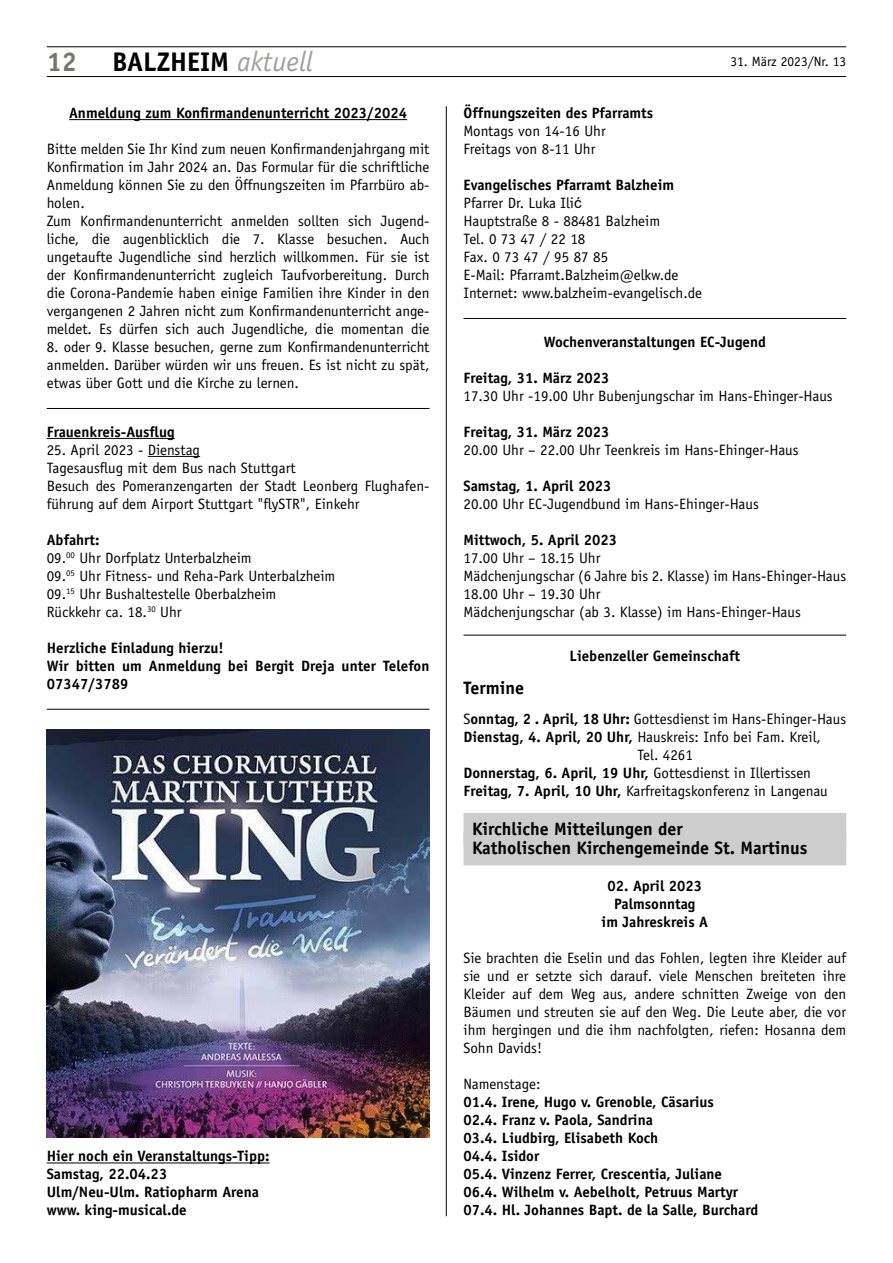
<style>
.page{position:relative;width:893px;height:1263px;background:#fff}
.page>*{position:absolute;margin:0;border:0;box-sizing:border-box;transform-origin:0 0}
.t1{font:700 27px "Officina Sans";color:#000}
.t2{font:700 27px "Officina Sans";color:#787370}
.t3{font:700 18px/19.5px "Officina Sans";color:#000}
.t4{font:15px/18px "Officina Sans";color:#000}
.t5{font:700 15px/18px "Officina Sans";color:#000}
.t6{font:13.5px "Officina Sans";color:#000}
.s1{font-weight:400;font-style:italic;font-size:28.35px;color:#a19f9d}
.s2{font-weight:700}
.s3{font-family:"Arial"}
.s4{font-weight:400}
</style>
<div class="page">
<hr style="left:47px;top:76px;width:799px;height:1px;background:#000">
<hr style="left:47px;top:47px;width:799px;height:1px;background:#000">
<hr style="left:446px;top:106px;width:1px;height:1110px;background:#000">
<hr style="left:463px;top:318px;width:383px;height:1px;background:#000">
<hr style="left:463px;top:635px;width:383px;height:1px;background:#000">
<div style="left:463px;top:813px;width:383px;height:33px;background:#cecdcd"></div>
<div style="left:463px;top:832px;width:383px;height:33px;background:#cecdcd"></div>
<hr style="left:69px;top:119px;width:338px;height:1px;background:#000">
<hr style="left:47px;top:408px;width:382px;height:1px;background:#000">
<hr style="left:47px;top:438px;width:128px;height:1px;background:#000">
<hr style="left:148px;top:456px;width:52px;height:1px;background:#000">
<hr style="left:47px;top:709px;width:382px;height:1px;background:#000">
<hr style="left:47px;top:1162px;width:223px;height:1px;background:#000">
<img style="left:47px;top:729px;width:382px;height:408px">
<h1 class="t2" style="left:47px;top:45px;width:32px">12</h1>
<h1 class="t1" style="left:112px;top:45px;width:202px">BALZHEIM <span class="s1">aktuell</span></h1>
<p class="t6" style="left:730px;top:53px;width:117px">31. März 2023/Nr. 13</p>
<p class="t5" style="left:463px;top:104px;width:191px">Öffnungszeiten des Pfarramts</p>
<p class="t4" style="left:463px;top:122px;width:144px">Montags von 14-16 Uhr<br>Freitags von 8-11 Uhr</p>
<p class="t4" style="left:463px;top:176px;width:240px"><span class="s2">Evangelisches Pfarramt Balzheim<br></span>Pfarrer Dr. Luka Ili<span class="s3">ć<br></span>Hauptstraße 8 - 88481 Balzheim<br>Tel. 0 73 47 / 22 18<br>Fax. 0 73 47 / 95 87 85<br>E-Mail: Pfarramt.Balzheim@elkw.de<br>Internet: www.balzheim-evangelisch.de</p>
<p class="t5" style="left:544px;top:333px;width:223px">Wochenveranstaltungen EC-Jugend</p>
<p class="t5" style="left:463px;top:369px;width:148px">Freitag, 31. März 2023</p>
<p class="t4" style="left:463px;top:387px;width:371px">17.30 Uhr -19.00 Uhr Bubenjungschar im Hans-Ehinger-Haus</p>
<p class="t5" style="left:463px;top:423px;width:148px">Freitag, 31. März 2023</p>
<p class="t4" style="left:463px;top:441px;width:337px">20.00 Uhr – 22.00 Uhr Teenkreis im Hans-Ehinger-Haus</p>
<p class="t5" style="left:463px;top:477px;width:150px">Samstag, 1. April 2023</p>
<p class="t4" style="left:463px;top:495px;width:297px">20.00 Uhr EC-Jugendbund im Hans-Ehinger-Haus</p>
<p class="t5" style="left:463px;top:531px;width:155px">Mittwoch, 5. April 2023</p>
<p class="t4" style="left:463px;top:549px;width:384px">17.00 Uhr – 18.15 Uhr<br>Mädchenjungschar (6 Jahre bis 2. Klasse) im Hans-Ehinger-Haus 18.00 Uhr – 19.30 Uhr<br>Mädchenjungschar (ab 3. Klasse) im Hans-Ehinger-Haus</p>
<p class="t5" style="left:570px;top:647px;width:172px">Liebenzeller Gemeinschaft</p>
<p class="t3" style="left:463px;top:678px;width:62px">Termine</p>
<p class="t4" style="left:463px;top:710px;width:384px">S<span class="s2">onntag, 2 . April, 18 Uhr:</span> Gottesdienst im Hans-Ehinger-Haus</p>
<p class="t4" style="left:463px;top:728px;width:359px"><span class="s2">Dienstag, 4. April, 20 Uhr,</span> Hauskreis: Info bei Fam. Kreil,</p>
<p class="t4" style="left:637px;top:746px;width:57px">Tel. 4261</p>
<p class="t5" style="left:463px;top:764px;width:349px">Donnerstag, 6. April, 19 Uhr, <span class="s4">Gottesdienst in Illertissen</span></p>
<p class="t4" style="left:463px;top:782px;width:366px"><span class="s2">Freitag, 7. April, 10 Uhr,</span> Karfreitagskonferenz in Langenau</p>
<p class="t3" style="left:472px;top:818px;width:337px">Kirchliche Mitteilungen der<br>Katholischen Kirchengemeinde St. Martinus</p>
<p class="t5" style="left:602px;top:876px;width:108px;text-align:center">02. April 2023<br>Palmsonntag<br>im Jahreskreis A</p>
<p class="t4" style="left:463px;top:948px;width:384px;text-align:justify">Sie brachten die Eselin und das Fohlen, legten ihre Kleider auf sie und er setzte sich darauf. viele Menschen breiteten ihre Kleider auf dem Weg aus, andere schnitten Zweige von den Bäumen und streuten sie auf den Weg. Die Leute aber, die vor ihm hergingen und die ihm nachfolgten, riefen: Hosanna dem Sohn Davids!</p>
<p class="t4" style="left:463px;top:1074px;width:78px">Namenstage:</p>
<p class="t5" style="left:463px;top:1092px;width:296px">01.4. Irene, Hugo v. Grenoble, Cäsarius<br>02.4. Franz v. Paola, Sandrina<br>03.4. Liudbirg, Elisabeth Koch<br>04.4. Isidor<br>05.4. Vinzenz Ferrer, Crescentia, Juliane 06.4. Wilhelm v. Aebelholt, Petruus Martyr 07.4. Hl. Johannes Bapt. de la Salle, Burchard</p>
<p class="t5" style="left:69px;top:104px;width:340px">Anmeldung zum Konfirmandenunterricht 2023/2024</p>
<p class="t4" style="left:47px;top:140px;width:384px">Bitte melden Sie Ihr Kind zum neuen Konfirmandenjahrgang mit Konfirmation im Jahr 2024 an. Das Formular für die schriftliche Anmeldung können Sie zu den Öffnungszeiten im Pfarrbüro ab&shy;holen.<br>Zum Konfirmandenunterricht anmelden sollten sich Jugend&shy;liche, die augenblicklich die 7. Klasse besuchen. Auch ungetaufte Jugendliche sind herzlich willkommen. Für sie ist der Konfirmandenunterricht zugleich Taufvorbereitung. Durch die Corona-Pandemie haben einige Familien ihre Kinder in den vergangenen 2 Jahren nicht zum Konfirmandenunterricht ange&shy;meldet. Es dürfen sich auch Jugendliche, die momentan die</p>
<p class="t4" style="left:47px;top:338px;width:384px;text-align:justify">8. oder 9. Klasse besuchen, gerne zum Konfirmandenunterricht anmelden. Darüber würden wir uns freuen. Es ist nicht zu spät, etwas über Gott und die Kirche zu lernen.</p>
<p class="t5" style="left:47px;top:423px;width:129px">Frauenkreis-Ausflug</p>
<p class="t4" style="left:47px;top:441px;width:384px">25. April 2023 - Dienstag<br>Tagesausflug mit dem Bus nach Stuttgart<br>Besuch des Pomeranzengarten der Stadt Leonberg Flughafen&shy;führung auf dem Airport Stuttgart "flySTR", Einkehr</p>
<p class="t4" style="left:47px;top:531px;width:290px"><span class="s2">Abfahrt:<br></span>09.<sup>00</sup> Uhr Dorfplatz Unterbalzheim<br>09.<sup>05</sup> Uhr Fitness- und Reha-Park Unterbalzheim<br>09.<sup>15</sup> Uhr Bushaltestelle Oberbalzheim<br>Rückkehr ca. 18.<sup>30</sup> Uhr</p>
<p class="t5" style="left:47px;top:639px;width:384px">Herzliche Einladung hierzu!<br>Wir bitten um Anmeldung bei Bergit Dreja unter Telefon<br>07347/3789</p>
<p class="t5" style="left:47px;top:1147px;width:224px">Hier noch ein Veranstaltungs-Tipp:<br>Samstag, 22.04.23<br>Ulm/Neu-Ulm. Ratiopharm Arena www. king-musical.de</p>
</div>
